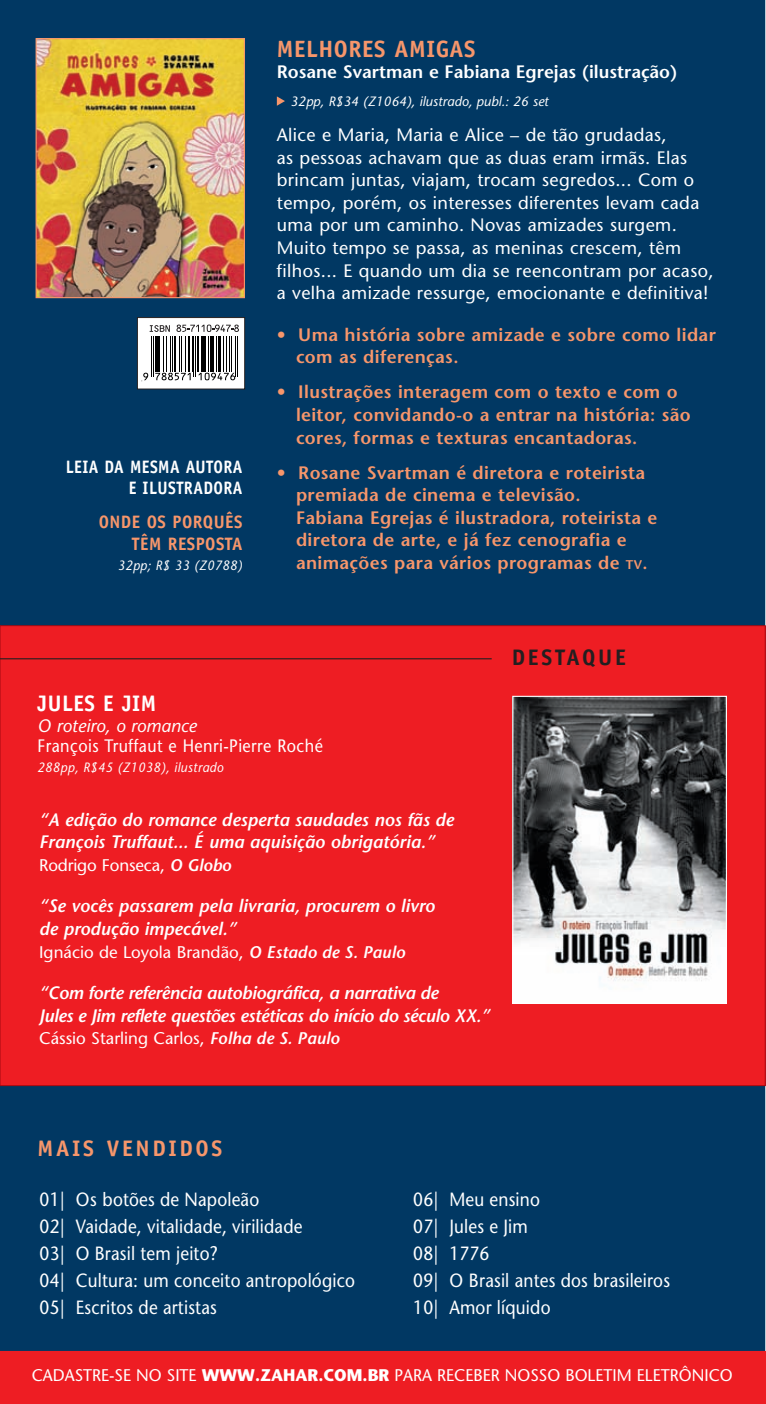
<style>
.page{position:relative;width:766px;height:1404px;background:#fff}
.page>*{position:absolute;margin:0;border:0;box-sizing:border-box;transform-origin:0 0}
.t1{font:700 23.62px "Officina Sans";letter-spacing:.025em;color:#f7966b}
.t2{font:700 22.5px "Officina Sans";letter-spacing:.12em;color:#f7966b}
.t3{font:700 22.5px "Officina Sans";letter-spacing:.025em;color:#fff}
.t4{font:700 22.5px "Officina Sans";letter-spacing:.12em;color:#231f20}
.t5{font:19.12px/27px "Stone Sans";letter-spacing:.01em;color:#fff;scale:.9 1}
.t6{font:600 18px/22.5px "Stone Sans";letter-spacing:.02em;color:#f7966b}
.t7{font:18px/22.5px "Stone Sans";letter-spacing:.02em;color:#fff}
.t8{font:italic 600 18px/22.5px "Stone Sans";color:#fff}
.t9{font:italic 600 18px/22.5px "Stone Sans";letter-spacing:-.02em;color:#fff}
.t10{font:600 18px "Stone Sans";color:#fff}
.t11{font:18px "Stone Sans";letter-spacing:.02em;color:#fff;scale:.9 1}
.t12{font:700 18px/20.2px "Officina Sans";letter-spacing:.025em;color:#fff;text-align:right;scale:.9 1}
.t13{font:700 18px/21.6px "Officina Sans";letter-spacing:.025em;color:#f7966b;text-align:right}
.t14{font:italic 18px "Stone Sans";color:#fff}
.t15{font:16.88px "Stone Sans";color:#fff}
.t16{font:16.88px "Stone Sans";color:#fff;scale:.96 1}
.t17{font:italic 13.5px "Stone Sans";letter-spacing:.025em;color:#fff;scale:.95 1}
.t18{font:italic 13.5px "Stone Sans";color:#fff}
.s1{font-size:12.6px}
.s2{font-weight:600;font-style:italic}
.s3{font-weight:700}
</style>
<div class="page">
<div style="left:1px;top:1px;width:762px;height:1349px;background:#013863"></div>
<div style="left:0;top:625px;width:765px;height:460px;background:#ee1d23"></div>
<div style="left:1px;top:1351px;width:763px;height:51px;background:#ee1d23"></div>
<div style="left:0;top:1350px;width:765px;height:53px;border:2px solid #ee1d23"></div>
<svg style="left:277px;top:96px;width:8px;height:10px"></svg>
<img style="left:514px;top:697px;width:210px;height:304px">
<div style="left:512px;top:695px;width:214px;height:308px;border:1px solid #fff"></div>
<div style="left:137px;top:317px;width:107px;height:72px;background:#fff"></div>
<svg style="left:150px;top:325px;width:20px;height:7px"></svg>
<svg style="left:176px;top:324px;width:63px;height:8px"></svg>
<svg style="left:143px;top:372px;width:5px;height:8px"></svg>
<hr style="left:151px;top:336px;width:1px;height:40px;background:#000">
<hr style="left:153px;top:336px;width:1px;height:40px;background:#000">
<hr style="left:155px;top:336px;width:3px;height:35px;background:#000">
<hr style="left:158px;top:336px;width:2px;height:35px;background:#000">
<hr style="left:163px;top:336px;width:1px;height:35px;background:#000">
<hr style="left:166px;top:336px;width:1px;height:35px;background:#000">
<hr style="left:170px;top:336px;width:1px;height:35px;background:#000">
<hr style="left:172px;top:336px;width:1px;height:35px;background:#000">
<hr style="left:174px;top:336px;width:2px;height:35px;background:#000">
<hr style="left:179px;top:336px;width:1px;height:35px;background:#000">
<hr style="left:181px;top:336px;width:1px;height:35px;background:#000">
<hr style="left:185px;top:336px;width:1px;height:35px;background:#000">
<svg style="left:155px;top:372px;width:36px;height:8px"></svg>
<hr style="left:188px;top:336px;width:2px;height:35px;background:#000">
<hr style="left:191px;top:336px;width:1px;height:35px;background:#000">
<hr style="left:193px;top:336px;width:1px;height:40px;background:#000">
<hr style="left:195px;top:336px;width:1px;height:40px;background:#000">
<hr style="left:197px;top:336px;width:2px;height:35px;background:#000">
<hr style="left:201px;top:336px;width:1px;height:35px;background:#000">
<hr style="left:203px;top:336px;width:3px;height:35px;background:#000">
<hr style="left:208px;top:336px;width:1px;height:35px;background:#000">
<hr style="left:210px;top:336px;width:2px;height:35px;background:#000">
<hr style="left:213px;top:336px;width:1px;height:35px;background:#000">
<hr style="left:216px;top:336px;width:1px;height:35px;background:#000">
<hr style="left:218px;top:336px;width:3px;height:35px;background:#000">
<hr style="left:223px;top:336px;width:1px;height:35px;background:#000">
<hr style="left:226px;top:336px;width:1px;height:35px;background:#000">
<svg style="left:199px;top:372px;width:36px;height:8px"></svg>
<hr style="left:229px;top:336px;width:1px;height:35px;background:#000">
<hr style="left:231px;top:336px;width:1px;height:35px;background:#000">
<hr style="left:235px;top:336px;width:1px;height:40px;background:#000">
<hr style="left:237px;top:336px;width:1px;height:40px;background:#000">
<div style="left:137px;top:317px;width:108px;height:72px;border:1px solid #231f20"></div>
<hr style="left:0;top:658px;width:491px;height:1px;background:#231f20">
<img style="left:38px;top:40px;width:205px;height:256px">
<div style="left:36px;top:38px;width:209px;height:260px;border:1px solid #f7966b"></div>
<p class="t12" style="left:66px;top:457px;width:198px">LEIA DA MESMA AUTORA<br>E ILUSTRADORA</p>
<p class="t13" style="left:99px;top:511px;width:145px">ONDE OS PORQUÊS<br>TÊM RESPOSTA</p>
<p class="t17" style="left:118px;top:557px;width:133px">32pp; R$ 33 (Z0788)</p>
<h1 class="t1" style="left:277px;top:34px;width:200px">MELHORES AMIGAS</h1>
<p class="t10" style="left:277px;top:61px;width:402px">Rosane Svartman e Fabiana Egrejas (ilustração)</p>
<p class="t18" style="left:290px;top:93px;width:260px">32pp, R$34 (Z1064), ilustrado, publ.: 26 set</p>
<p class="t7" style="left:277px;top:124px;width:438px">Alice e Maria, Maria e Alice – de tão grudadas,<br>as pessoas achavam que as duas eram irmãs. Elas brincam juntas, viajam, trocam segredos... Com o tempo, porém, os interesses diferentes levam cada uma por um caminho. Novas amizades surgem.<br>Muito tempo se passa, as meninas crescem, têm filhos... E quando um dia se reencontram por acaso, a velha amizade ressurge, emocionante e definitiva!</p>
<p class="t6" style="left:296px;top:323px;width:421px;text-indent:-19px">• Uma história sobre amizade e sobre como lidar com as diferenças.</p>
<p class="t6" style="left:296px;top:381px;width:396px;text-indent:-19px">• Ilustrações interagem com o texto e com o leitor, convidando-o a entrar na história: são cores, formas e texturas encantadoras.</p>
<p class="t6" style="left:296px;top:461px;width:363px;text-indent:-19px">• Rosane Svartman é diretora e roteirista premiada de cinema e televisão.<br>Fabiana Egrejas é ilustradora, roteirista e diretora de arte, e já fez cenografia e animações para vários programas de <span class="s1">TV</span>.</p>
<p class="t4" style="left:511px;top:643px;width:115px">DESTAQUE</p>
<p class="t3" style="left:38px;top:689px;width:120px">JULES E JIM</p>
<p class="t14" style="left:38px;top:714px;width:161px">O roteiro, o romance</p>
<p class="t11" style="left:38px;top:734px;width:318px">François Truffaut e Henri-Pierre Roché</p>
<p class="t17" style="left:38px;top:759px;width:197px">288pp, R$45 (Z1038), ilustrado</p>
<p class="t8" style="left:39px;top:808px;width:416px">“A edição do romance desperta saudades nos fãs de<br>François Truffaut... É uma aquisição obrigatória.”</p>
<p class="t15" style="left:39px;top:854px;width:194px">Rodrigo Fonseca, <span class="s2">O Globo</span></p>
<p class="t8" style="left:39px;top:894px;width:397px">“Se vocês passarem pela livraria, procurem o livro de produção impecável.”</p>
<p class="t15" style="left:39px;top:941px;width:367px">Ignácio de Loyola Brandão, <span class="s2">O Estado de S. Paulo</span></p>
<p class="t9" style="left:39px;top:981px;width:452px">“Com forte referência autobiográfica, a narrativa de<br>Jules e Jim reflete questões estéticas do início do século XX.”</p>
<p class="t15" style="left:39px;top:1028px;width:302px">Cássio Starling Carlos, <span class="s2">Folha de S. Paulo</span></p>
<p class="t2" style="left:38px;top:1133px;width:186px">MAIS VENDIDOS</p>
<p class="t5" style="left:40px;top:1185px;width:352px">01| Os botões de Napoleão<br>02| Vaidade, vitalidade, virilidade<br>03| O Brasil tem jeito?<br>04| Cultura: um conceito antropológico<br>05| Escritos de artistas</p>
<p class="t5" style="left:413px;top:1185px;width:287px">06| Meu ensino<br>07| Jules e Jim<br>08| 1776<br>09| O Brasil antes dos brasileiros<br>10| Amor líquido</p>
<p class="t16" style="left:32px;top:1365px;width:731px">CADASTRE-SE NO SITE <span class="s3">WWW.ZAHAR.COM.BR</span> PARA RECEBER NOSSO BOLETIM ELETRÔNICO</p>
</div>
